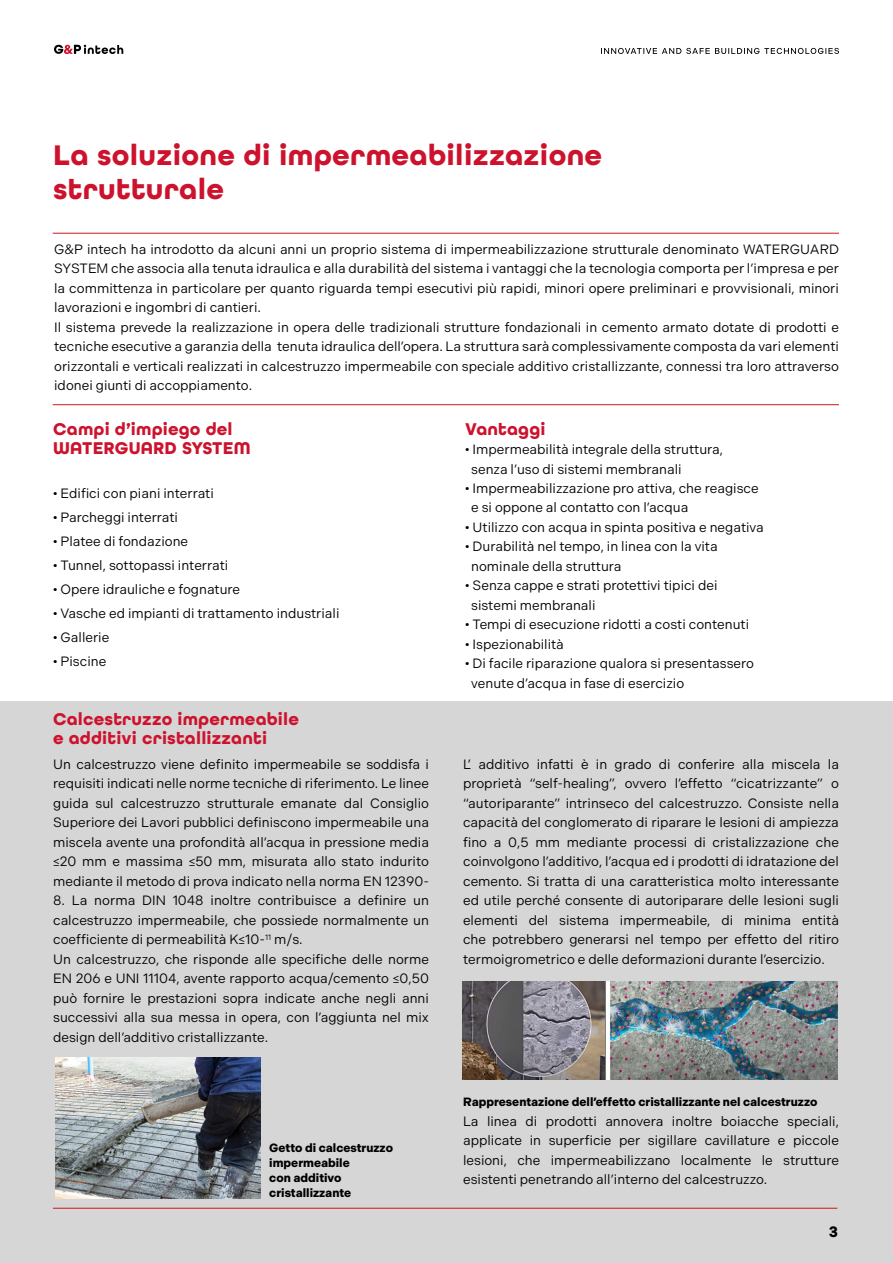
<style>
.page{position:relative;width:893px;height:1263px;background:#fff}
.page>*{position:absolute;margin:0;border:0;box-sizing:border-box;transform-origin:0 0}
.t1{font:700 30px/34.5px "All Round Gothic";letter-spacing:.01em;color:#cd122d}
.t2{font:700 18px/19.5px "All Round Gothic";letter-spacing:.01em;color:#cd122d}
.t3{font:700 15px "Indivisible";color:#000}
.t4{font:13.5px/19.5px "Indivisible";color:#000}
.t5{font:700 12px/15px "Indivisible";color:#000}
</style>
<div class="page">
<div style="left:0;top:702px;width:893px;height:561px;background:#d6d6d6"></div>
<svg style="left:54px;top:45px;width:69px;height:9px"></svg>
<svg style="left:601px;top:48px;width:238px;height:6px"></svg>
<hr style="left:53px;top:233px;width:786px;height:1px;background:#cd1719">
<hr style="left:53px;top:1208px;width:784px;height:1px;background:#cd1719">
<hr style="left:53px;top:404px;width:786px;height:1px;background:#cd1719">
<img style="left:55px;top:1057px;width:206px;height:141px">
<img style="left:463px;top:981px;width:375px;height:99px">
<h1 class="t1" style="left:53px;top:138px;width:550px">La soluzione di impermeabilizzazione strutturale</h1>
<p class="t4" style="left:54px;top:239px;width:786px">G&amp;P intech ha introdotto da alcuni anni un proprio sistema di impermeabilizzazione strutturale denominato WATERGUARD SYSTEM che associa alla tenuta idraulica e alla durabilità del sistema i vantaggi che la tecnologia comporta per l’impresa e per la committenza in particolare per quanto riguarda tempi esecutivi più rapidi, minori opere preliminari e provvisionali, minori lavorazioni e ingombri di cantieri.<br>Il sistema prevede la realizzazione in opera delle tradizionali strutture fondazionali in cemento armato dotate di prodotti e tecniche esecutive a garanzia della tenuta idraulica dell’opera. La struttura sarà complessivamente composta da vari elementi orizzontali e verticali realizzati in calcestruzzo impermeabile con speciale additivo cristallizzante, connessi tra loro attraverso idonei giunti di accoppiamento.</p>
<h2 class="t2" style="left:53px;top:419px;width:199px">Campi d’impiego del<br>WATERGUARD SYSTEM</h2>
<p class="t4" style="left:53px;top:483px;width:162px">• Edifici con piani interrati</p>
<p class="t4" style="left:53px;top:507px;width:126px">• Parcheggi interrati</p>
<p class="t4" style="left:53px;top:531px;width:137px">• Platee di fondazione</p>
<p class="t4" style="left:53px;top:555px;width:177px">• Tunnel, sottopassi interrati</p>
<p class="t4" style="left:53px;top:579px;width:188px">• Opere idrauliche e fognature</p>
<p class="t4" style="left:53px;top:603px;width:288px">• Vasche ed impianti di trattamento industriali</p>
<p class="t4" style="left:53px;top:627px;width:58px">• Gallerie</p>
<p class="t4" style="left:53px;top:651px;width:55px">• Piscine</p>
<h2 class="t2" style="left:53px;top:709px;width:247px">Calcestruzzo impermeabile e additivi cristallizzanti</h2>
<p class="t4" style="left:53px;top:754px;width:377px;text-align:justify">Un calcestruzzo viene definito impermeabile se soddisfa i requisiti indicati nelle norme tecniche di riferimento. Le linee guida sul calcestruzzo strutturale emanate dal Consiglio Superiore dei Lavori pubblici definiscono impermeabile una miscela avente una profondità all’acqua in pressione media ≤20 mm e massima ≤50 mm, misurata allo stato indurito mediante il metodo di prova indicato nella norma EN 12390-</p>
<p class="t4" style="left:53px;top:891px;width:377px">8. La norma DIN 1048 inoltre contribuisce a definire un calcestruzzo impermeabile, che possiede normalmente un coefficiente di permeabilità K≤10-<sup>11</sup> m/s.<br>Un calcestruzzo, che risponde alle specifiche delle norme EN 206 e UNI 11104, avente rapporto acqua/cemento ≤0,50 può fornire le prestazioni sopra indicate anche negli anni successivi alla sua messa in opera, con l’aggiunta nel mix design dell’additivo cristallizzante.</p>
<p class="t5" style="left:269px;top:1140px;width:125px">Getto di calcestruzzo impermeabile<br>con additivo cristallizzante</p>
<h2 class="t2" style="left:465px;top:419px;width:82px">Vantaggi</h2>
<p class="t4" style="left:471px;top:440px;width:253px;text-indent:-6px">• Impermeabilità integrale della struttura, senza l’uso di sistemi membranali</p>
<p class="t4" style="left:471px;top:479px;width:289px;text-indent:-6px">• Impermeabilizzazione pro attiva, che reagisce e si oppone al contatto con l’acqua</p>
<p class="t4" style="left:465px;top:518px;width:300px">• Utilizzo con acqua in spinta positiva e negativa</p>
<p class="t4" style="left:471px;top:537px;width:248px;text-indent:-6px">• Durabilità nel tempo, in linea con la vita nominale della struttura</p>
<p class="t4" style="left:471px;top:576px;width:248px;text-indent:-6px">• Senza cappe e strati protettivi tipici dei sistemi membranali</p>
<p class="t4" style="left:465px;top:615px;width:285px">• Tempi di esecuzione ridotti a costi contenuti</p>
<p class="t4" style="left:465px;top:635px;width:100px">• Ispezionabilità</p>
<p class="t4" style="left:471px;top:654px;width:284px;text-indent:-6px">• Di facile riparazione qualora si presentassero venute d’acqua in fase di esercizio</p>
<p class="t4" style="left:463px;top:754px;width:377px;text-align:justify">L’ additivo infatti è in grado di conferire alla miscela la proprietà “self-healing”, ovvero l’effetto “cicatrizzante” o “autoriparante” intrinseco del calcestruzzo. Consiste nella capacità del conglomerato di riparare le lesioni di ampiezza fino a 0,5 mm mediante processi di cristalizzazione che coinvolgono l’additivo, l’acqua ed i prodotti di idratazione del cemento. Si tratta di una caratteristica molto interessante ed utile perché consente di autoriparare delle lesioni sugli elementi del sistema impermeabile, di minima entità che potrebbero generarsi nel tempo per effetto del ritiro termoigrometrico e delle deformazioni durante l’esercizio.</p>
<p class="t5" style="left:463px;top:1094px;width:356px">Rappresentazione dell’effetto cristallizzante nel calcestruzzo</p>
<p class="t4" style="left:463px;top:1111px;width:377px;text-align:justify">La linea di prodotti annovera inoltre boiacche speciali, applicate in superficie per sigillare cavillature e piccole lesioni, che impermeabilizzano localmente le strutture esistenti penetrando all’interno del calcestruzzo.</p>
<p class="t3" style="left:829px;top:1223px;width:11px">3</p>
</div>
